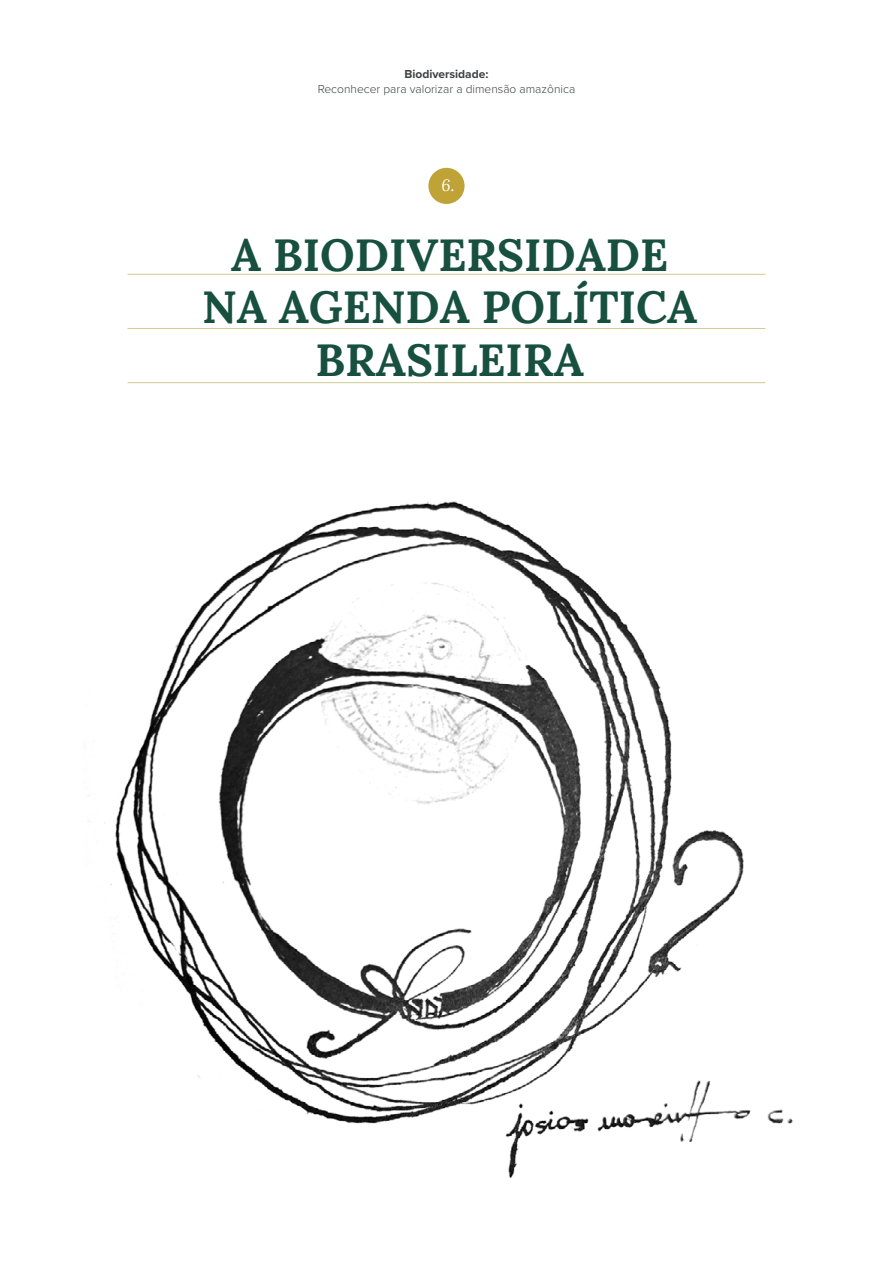
<style>
.page{position:relative;width:893px;height:1263px;background:#fff}
.page>*{position:absolute;margin:0;border:0;box-sizing:border-box;transform-origin:0 0}
.t1{font:45px/52.5px "Lora";color:#17503f;text-align:center}
.t2{font:italic 16.5px "Lora";color:#fff}
.t3{font:300 12px "Proxima Nova";color:#3e4242}
.t4{font:700 12px "Proxima Nova";color:#3e4242}
</style>
<div class="page">
<img style="left:89px;top:501px;width:704px;height:677px">
<div style="left:428px;top:168px;width:37px;height:36px;background:#bfa336;border-radius:50%"></div>
<hr style="left:128px;top:274px;width:637px;height:1px;background:#d3ca8f">
<hr style="left:128px;top:328px;width:637px;height:1px;background:#d3ca8f">
<hr style="left:128px;top:382px;width:637px;height:1px;background:#d3ca8f">
<p class="t4" style="left:404px;top:65px;width:86px">Biodiversidade:</p>
<p class="t3" style="left:318px;top:80px;width:259px">Reconhecer para valorizar a dimensão amazônica</p>
<h2 class="t2" style="left:441px;top:174px;width:15px">6.</h2>
<h1 class="t1" style="left:202px;top:226px;width:497px">A BIODIVERSIDADE<br>NA AGENDA POLÍTICA<br>BRASILEIRA</h1>
</div>
